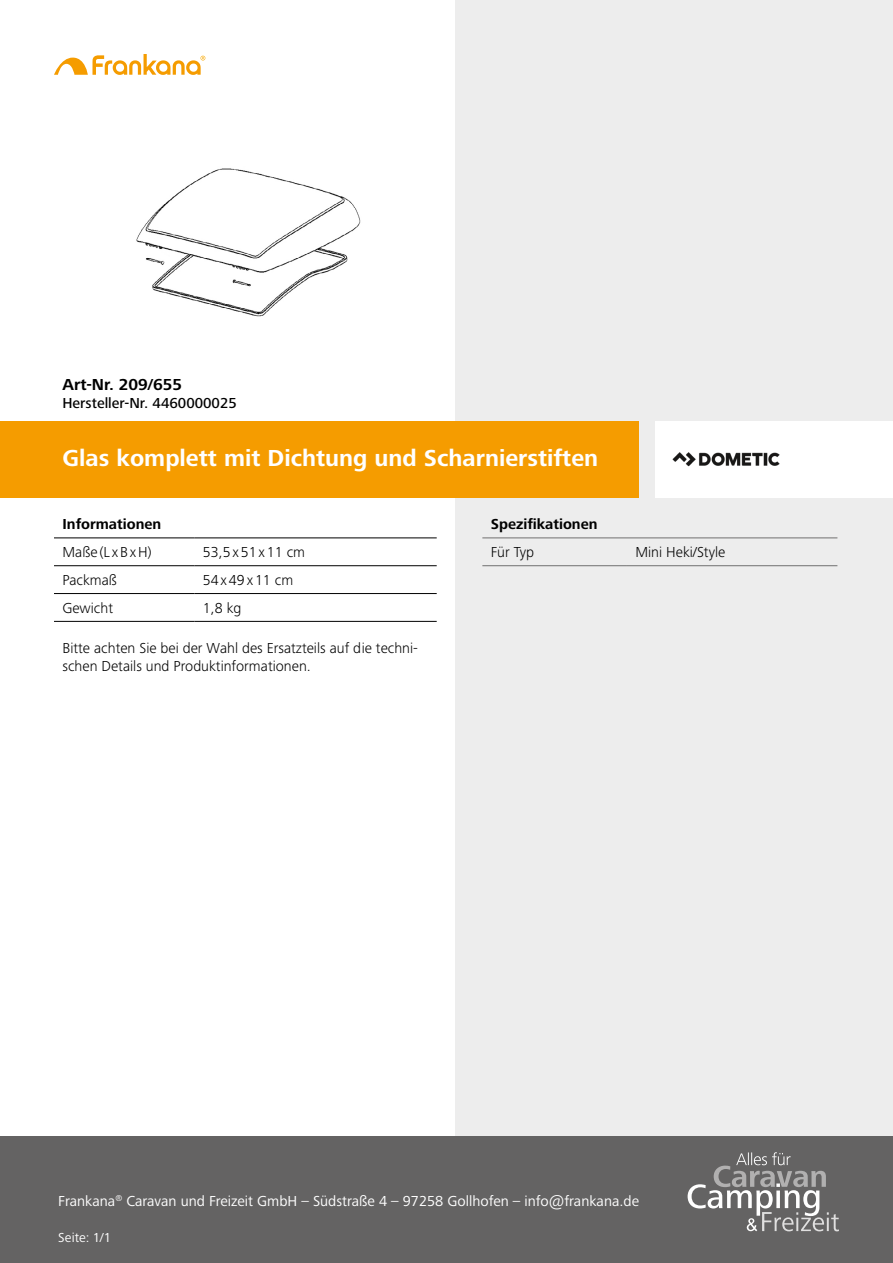
<style>
.page{position:relative;width:893px;height:1263px;background:#fff}
.page>*{position:absolute;margin:0;border:0;box-sizing:border-box;transform-origin:0 0}
.t1{font:700 24px "Frutiger Next Pro";color:#fff}
.t2{font:700 16.5px "Frutiger Next Pro";color:#000}
.t3{font:300 15px/18px "Frutiger Next Pro";color:#000}
.t4{font:15px "Frutiger Next Pro";color:#fff}
.t5{font:700 15px "Frutiger Next Pro";color:#000}
.t6{font:500 15px "Frutiger Next Pro";color:#000}
.t7{font:300 15px "Frutiger Next Pro";letter-spacing:.06em;color:#000}
.t8{font:300 15px "Frutiger Next Pro";letter-spacing:.125em;color:#000}
.t9{font:13.5px "Frutiger Next Pro";letter-spacing:.01em;color:#fff}
</style>
<div class="page">
<div style="left:455px;top:0;width:438px;height:1263px;background:#ededed"></div>
<hr style="left:482px;top:538px;width:145px;height:1px;background:#706f6f">
<hr style="left:627px;top:538px;width:210px;height:1px;background:#706f6f">
<hr style="left:482px;top:565px;width:145px;height:1px;background:#706f6f">
<hr style="left:627px;top:565px;width:210px;height:1px;background:#706f6f">
<hr style="left:54px;top:565px;width:140px;height:1px;background:#000">
<hr style="left:194px;top:565px;width:243px;height:1px;background:#000">
<hr style="left:54px;top:593px;width:140px;height:1px;background:#000">
<hr style="left:194px;top:593px;width:243px;height:1px;background:#000">
<hr style="left:54px;top:621px;width:140px;height:1px;background:#000">
<hr style="left:194px;top:621px;width:243px;height:1px;background:#000">
<hr style="left:54px;top:538px;width:140px;height:1px;background:#000">
<hr style="left:194px;top:538px;width:243px;height:1px;background:#000">
<svg style="left:54px;top:54px;width:151px;height:21px"></svg>
<img style="left:136px;top:168px;width:225px;height:149px">
<div style="left:0;top:421px;width:638px;height:76px;background:#f59c00"></div>
<div style="left:655px;top:421px;width:238px;height:76px;background:#fff"></div>
<img style="left:672px;top:452px;width:107px;height:15px">
<div style="left:0;top:1136px;width:893px;height:127px;background:#646363"></div>
<svg style="left:688px;top:1152px;width:151px;height:79px"></svg>
<p class="t2" style="left:63px;top:375px;width:121px">Art-Nr. 209/655</p>
<p class="t6" style="left:63px;top:394px;width:176px">Hersteller-Nr. 4460000025</p>
<h1 class="t1" style="left:63px;top:444px;width:537px">Glas komplett mit Dichtung und Scharnierstiften</h1>
<p class="t5" style="left:63px;top:516px;width:100px">Informationen</p>
<p class="t8" style="left:63px;top:544px;width:91px">Maße(LxBxH)</p>
<p class="t7" style="left:203px;top:544px;width:104px">53,5x51x11 cm</p>
<p class="t3" style="left:63px;top:571px;width:56px">Packmaß</p>
<p class="t7" style="left:203px;top:571px;width:92px">54x49x11 cm</p>
<p class="t3" style="left:63px;top:599px;width:52px">Gewicht</p>
<p class="t3" style="left:203px;top:599px;width:40px">1,8 kg</p>
<p class="t3" style="left:63px;top:639px;width:357px">Bitte achten Sie bei der Wahl des Ersatzteils auf die techni&shy;schen Details und Produktinformationen.</p>
<p class="t5" style="left:491px;top:516px;width:108px">Spezifikationen</p>
<p class="t3" style="left:491px;top:543px;width:45px">Für Typ</p>
<p class="t3" style="left:635px;top:543px;width:91px">Mini Heki/Style</p>
<p class="t4" style="left:58px;top:1192px;width:582px">Frankana<sup>®</sup> Caravan und Freizeit GmbH – Südstraße 4 – 97258 Gollhofen – info@frankana.de</p>
<p class="t9" style="left:58px;top:1230px;width:54px">Seite: 1/1</p>
</div>
